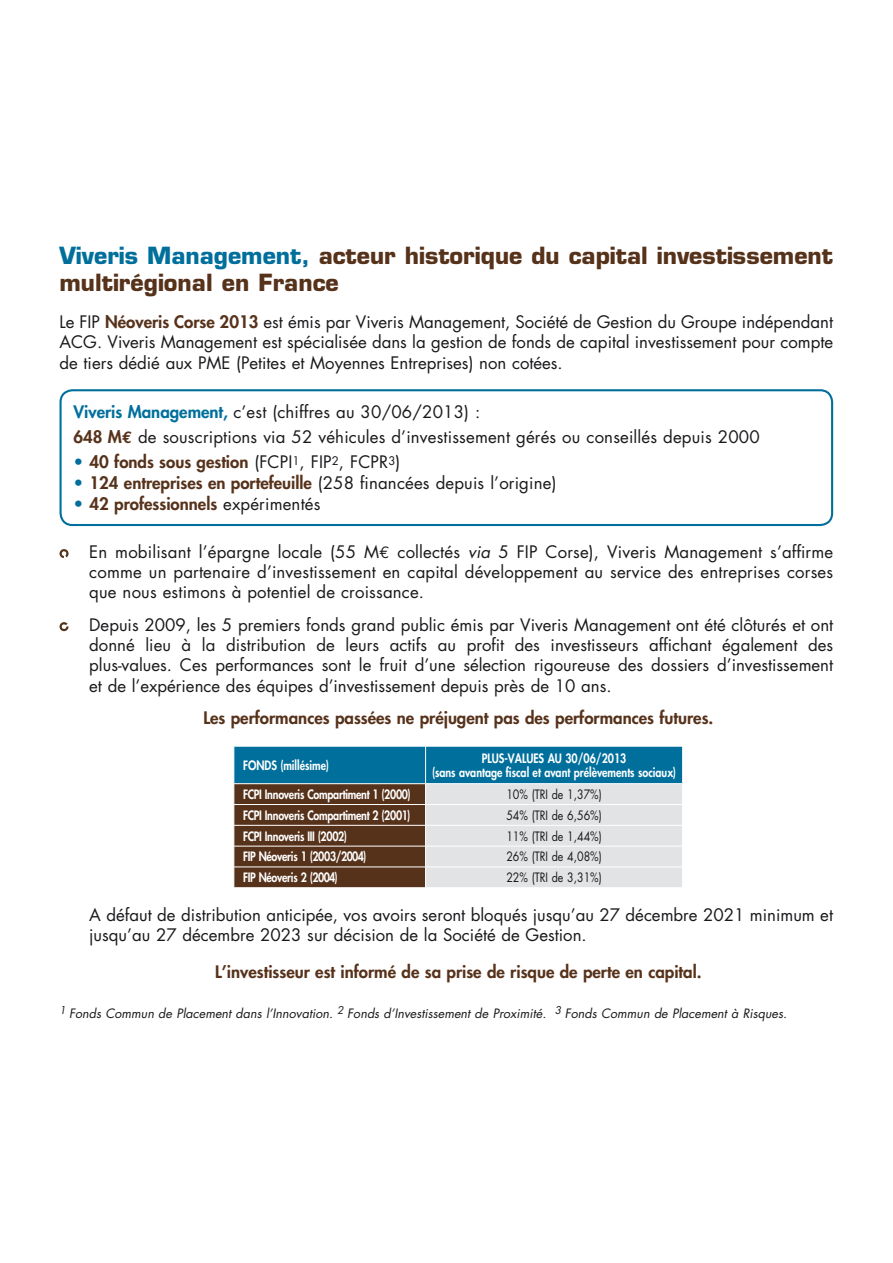
<style>
.page{position:relative;width:893px;height:1263px;background:#fff}
.page>*{position:absolute;margin:0;border:0;box-sizing:border-box;transform-origin:0 0}
.t1{font:700 23.1px/27.8px "Eurostile";color:#57321b}
.t2{font:16.8px/20.1px "Futura";color:#1a181b;text-align:justify}
.t3{font:800 16.8px/21px "Futura";color:#57321b}
.t4{font:800 12.6px "Futura";letter-spacing:-.025em;color:#fff;scale:.85 1}
.t5{font:italic 12.6px "Futura";color:#1a181b}
.t6{font:800 12.6px/14.7px "Futura";color:#fff;text-align:center;scale:.85 1}
.t7{font:12.6px "Futura";color:#171819;scale:.85 1}
.s1{color:#006f9c}
.s2{font-weight:800;color:#57321b}
.s3{font-weight:800;color:#006f9c}
.s4{font-family:"Euro Mono";font-weight:700;color:#57321b}
.s5{font-weight:400;color:#1a181b}
.s6{font-family:"Euro Mono"}
.s7{font-style:italic}
</style>
<div class="page">
<svg style="left:59px;top:549px;width:10px;height:9px"></svg>
<svg style="left:59px;top:622px;width:10px;height:9px"></svg>
<svg style="left:234px;top:746px;width:449px;height:141px;background:#7f9196"></svg>
<div style="left:60px;top:389px;width:773px;height:137px;border:2px solid #006f9c;border-radius:12px"></div>
<h1 class="t1" style="left:60px;top:244px;width:775px"><span class="s1">Viveris Management,</span> acteur historique du capital investissement multirégional en France</h1>
<p class="t2" style="left:60px;top:313px;width:775px">Le FIP <span class="s2">Néoveris Corse 2013</span> est émis par Viveris Management, Société de Gestion du Groupe indépendant ACG. Viveris Management est spécialisée dans la gestion de fonds de capital investissement pour compte de tiers dédié aux PME (Petites et Moyennes Entreprises) non cotées.</p>
<p class="t2" style="left:74px;top:403px;width:408px"><span class="s3">Viveris Management,</span> c’est (chiffres au 30/06/2013) :</p>
<p class="t2" style="left:74px;top:428px;width:688px"><span class="s2">648 M</span><span class="s4">€</span> de souscriptions via 52 véhicules d’investissement gérés ou conseillés depuis 2000</p>
<p class="t3" style="left:89px;top:453px;width:312px">40 fonds sous gestion <span class="s5">(FCPI</span><sup>1</sup><span class="s5">, FIP</span><sup>2</sup><span class="s5">, FCPR</span><sup>3</sup><span class="s5">)</span></p>
<p class="t3" style="left:89px;top:474px;width:468px">124 entreprises en portefeuille <span class="s5">(258 financées depuis l’origine)<br></span>42 professionnels <span class="s5">expérimentés</span></p>
<p class="t2" style="left:89px;top:543px;width:745px">En mobilisant l’épargne locale (55 M<span class="s6">€</span> collectés <span class="s7">via</span> 5 FIP Corse), Viveris Management s’affirme comme un partenaire d’investissement en capital développement au service des entreprises corses que nous estimons à potentiel de croissance.</p>
<p class="t2" style="left:89px;top:616px;width:745px">Depuis 2009, les 5 premiers fonds grand public émis par Viveris Management ont été clôturés et ont donné lieu à la distribution de leurs actifs au profit des investisseurs affichant également des plus-values. Ces performances sont le fruit d’une sélection rigoureuse des dossiers d’investissement et de l’expérience des équipes d’investissement depuis près de 10 ans.</p>
<p class="t3" style="left:203px;top:709px;width:511px">Les performances passées ne préjugent pas des performances futures.</p>
<p class="t6" style="left:243px;top:759px;width:103px">FONDS (millésime)</p>
<p class="t6" style="left:432px;top:752px;width:289px">PLUS-VALUES AU 30/06/2013<br>(sans avantage fiscal et avant prélèvements sociaux)</p>
<p class="t4" style="left:243px;top:788px;width:199px">FCPI Innoveris Compartiment 1 (2000)</p>
<p class="t7" style="left:506px;top:789px;width:114px">10% (TRI de 1,37%)</p>
<p class="t4" style="left:243px;top:809px;width:199px">FCPI Innoveris Compartiment 2 (2001)</p>
<p class="t7" style="left:506px;top:809px;width:114px">54% (TRI de 6,56%)</p>
<p class="t4" style="left:243px;top:830px;width:124px">FCPI Innoveris III (2002)</p>
<p class="t7" style="left:506px;top:830px;width:114px">11% (TRI de 1,44%)</p>
<p class="t4" style="left:243px;top:851px;width:147px">FIP Néoveris 1 (2003/2004)</p>
<p class="t7" style="left:506px;top:851px;width:114px">26% (TRI de 4,08%)</p>
<p class="t4" style="left:243px;top:872px;width:113px">FIP Néoveris 2 (2004)</p>
<p class="t7" style="left:506px;top:872px;width:114px">22% (TRI de 3,31%)</p>
<p class="t2" style="left:89px;top:906px;width:745px">A défaut de distribution anticipée, vos avoirs seront bloqués jusqu’au 27 décembre 2021 minimum et jusqu’au 27 décembre 2023 sur décision de la Société de Gestion.</p>
<p class="t3" style="left:215px;top:963px;width:488px">L’investisseur est informé de sa prise de risque de perte en capital.</p>
<p class="t5" style="left:60px;top:1007px;width:729px"><sup>1</sup> Fonds Commun de Placement dans l’Innovation. <sup>2</sup> Fonds d’Investissement de Proximité. <sup>3</sup> Fonds Commun de Placement à Risques.</p>
</div>
